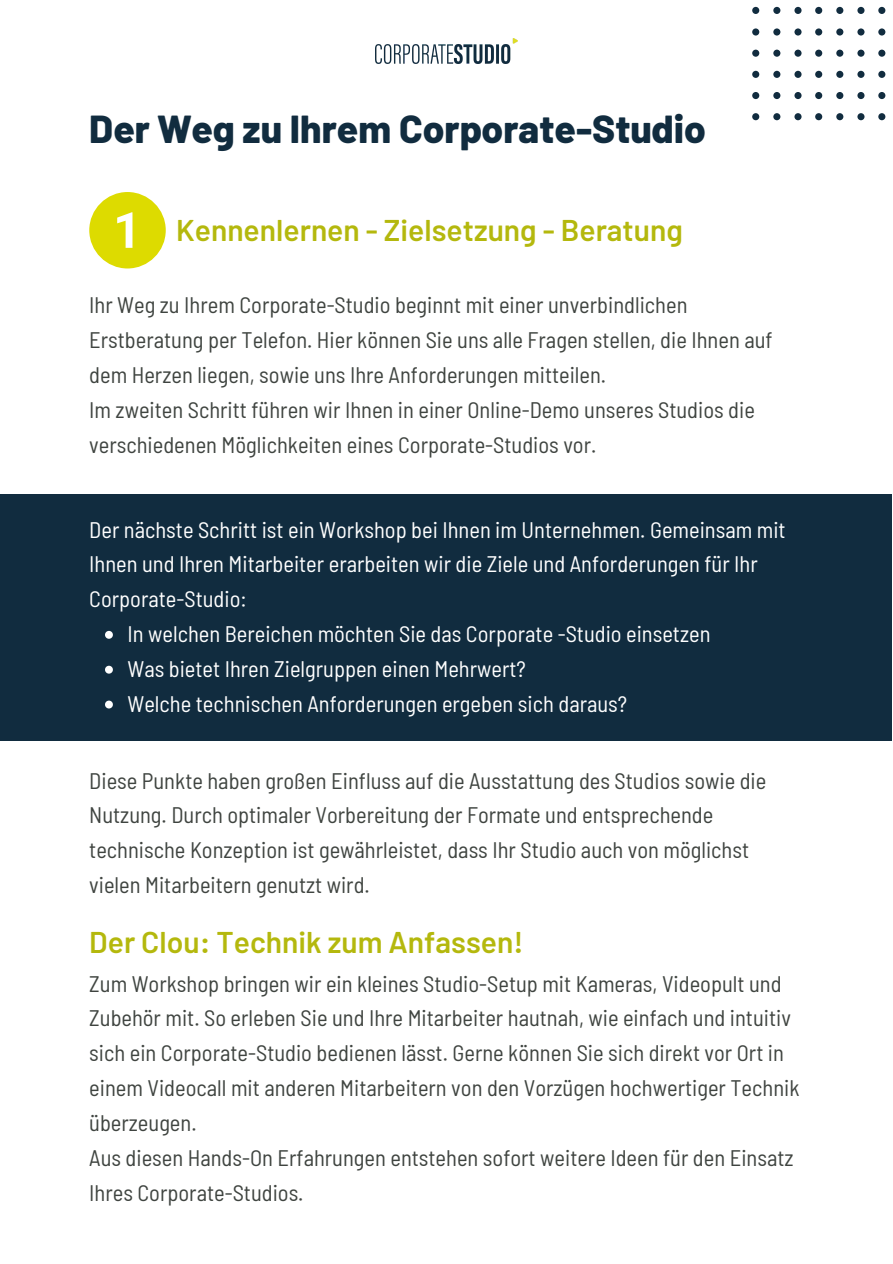
<style>
.page{position:relative;width:893px;height:1264px;background:#fff}
.page>*{position:absolute;margin:0;border:0;box-sizing:border-box;transform-origin:0 0}
.t1{font:800 39px "Barlow";color:#112c3f}
.t2{font:600 30px "Barlow";color:#b4b80d}
.t3{font:semi-condensed 22.5px/34.8px "Barlow";color:#3f4440}
.t4{font:semi-condensed 22.5px/34.8px "Barlow";color:#fff}
</style>
<div class="page">
<div style="left:0;top:493px;width:891px;height:247px;background:#112c3f"></div>
<svg style="left:752px;top:6px;width:134px;height:114px"></svg>
<img style="left:375px;top:39px;width:143px;height:24px">
<svg style="left:89px;top:192px;width:77px;height:76px"></svg>
<svg style="left:105px;top:631px;width:8px;height:7px"></svg>
<svg style="left:105px;top:665px;width:8px;height:8px"></svg>
<svg style="left:105px;top:700px;width:8px;height:8px"></svg>
<h1 class="t1" style="left:89px;top:104px;width:618px">Der Weg zu Ihrem Corporate-Studio</h1>
<h2 class="t2" style="left:176px;top:211px;width:508px">Kennenlernen - Zielsetzung - Beratung</h2>
<p class="t3" style="left:89px;top:287px;width:684px">Ihr Weg zu Ihrem Corporate-Studio beginnt mit einer unverbindlichen Erstberatung per Telefon. Hier können Sie uns alle Fragen stellen, die Ihnen auf dem Herzen liegen, sowie uns Ihre Anforderungen mitteilen.<br>Im zweiten Schritt führen wir Ihnen in einer Online-Demo unseres Studios die verschiedenen Möglichkeiten eines Corporate-Studios vor.</p>
<p class="t4" style="left:89px;top:511px;width:697px">Der nächste Schritt ist ein Workshop bei Ihnen im Unternehmen. Gemeinsam mit<br>Ihnen und Ihren Mitarbeiter erarbeiten wir die Ziele und Anforderungen für Ihr<br>Corporate-Studio:</p>
<p class="t4" style="left:127px;top:615px;width:584px">In welchen Bereichen möchten Sie das Corporate -Studio einsetzen<br>Was bietet Ihren Zielgruppen einen Mehrwert?<br>Welche technischen Anforderungen ergeben sich daraus?</p>
<p class="t3" style="left:89px;top:762px;width:678px">Diese Punkte haben großen Einfluss auf die Ausstattung des Studios sowie die Nutzung. Durch optimaler Vorbereitung der Formate und entsprechende technische Konzeption ist gewährleistet, dass Ihr Studio auch von möglichst vielen Mitarbeitern genutzt wird.</p>
<h2 class="t2" style="left:89px;top:922px;width:435px">Der Clou: Technik zum Anfassen!</h2>
<p class="t3" style="left:89px;top:965px;width:711px">Zum Workshop bringen wir ein kleines Studio-Setup mit Kameras, Videopult und Zubehör mit. So erleben Sie und Ihre Mitarbeiter hautnah, wie einfach und intuitiv sich ein Corporate-Studio bedienen lässt. Gerne können Sie sich direkt vor Ort in einem Videocall mit anderen Mitarbeitern von den Vorzügen hochwertiger Technik überzeugen.<br>Aus diesen Hands-On Erfahrungen entstehen sofort weitere Ideen für den Einsatz Ihres Corporate-Studios.</p>
</div>
